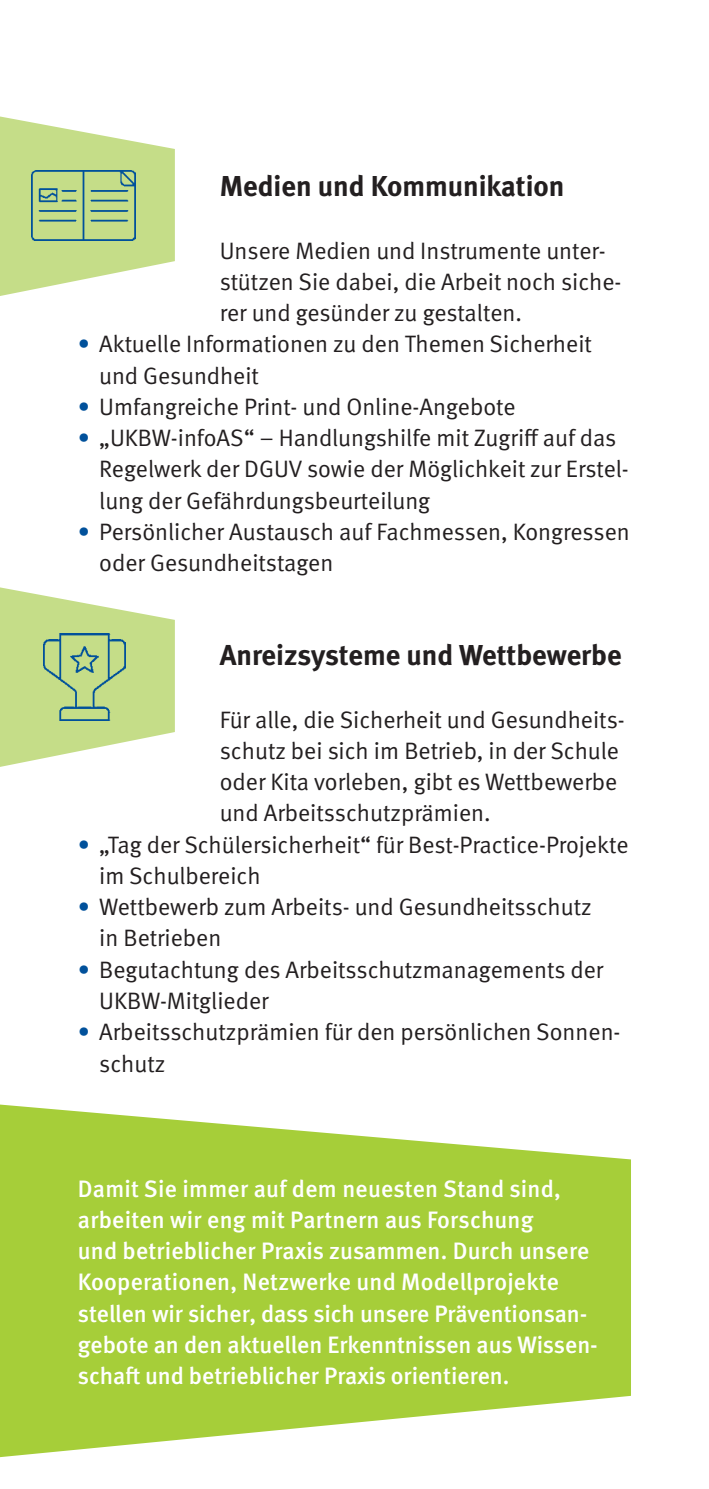
<style>
.page{position:relative;width:709px;height:1489px;background:#fff}
.page>*{position:absolute;margin:0;border:0;box-sizing:border-box;transform-origin:0 0}
.t1{font:700 28.75px "DGUV Meta";color:#231f20}
.t2{font:23.75px/31.2px "DGUV Meta";color:#231f20}
.t3{font:500 23.75px/31.2px "DGUV Meta";color:#fff}
.s1{color:#01519b}
</style>
<div class="page">
<hr style="left:708px;top:227px;width:1px;height:875px;background:#d1d2d4">
<svg style="left:0;top:1104px;width:631px;height:352px;fill:#a6ce39"></svg>
<svg style="left:0;top:116px;width:175px;height:180px"></svg>
<svg style="left:0;top:587px;width:175px;height:180px"></svg>
<img style="left:31px;top:170px;width:105px;height:70px">
<img style="left:43px;top:633px;width:82px;height:87px">
<p class="t1" style="left:220px;top:169px;width:346px">Medien und Kommunikation</p>
<p class="t2" style="left:220px;top:235px;width:403px">Unsere Medien und Instrumente unter&shy;stützen Sie dabei, die Arbeit noch siche&shy;rer und gesünder zu gestalten.</p>
<p class="t2" style="left:99px;top:329px;width:494px;text-indent:-21px"><span class="s1">•</span> Aktuelle Informationen zu den Themen Sicherheit und Gesundheit</p>
<p class="t2" style="left:78px;top:391px;width:439px"><span class="s1">•</span> Umfangreiche Print- und Online-Angebote</p>
<p class="t2" style="left:99px;top:423px;width:531px;text-indent:-21px"><span class="s1">•</span> „UKBW-infoAS“ – Handlungshilfe mit Zugriff auf das<br>Regelwerk der DGUV sowie der Möglichkeit zur Erstel&shy;lung der Gefährdungsbeurteilung</p>
<p class="t2" style="left:99px;top:516px;width:532px;text-indent:-21px"><span class="s1">•</span> Persönlicher Austausch auf Fachmessen, Kongressen oder Gesundheitstagen</p>
<p class="t1" style="left:220px;top:638px;width:403px">Anreizsysteme und Wettbewerbe</p>
<p class="t2" style="left:220px;top:704px;width:406px">Für alle, die Sicherheit und Gesundheits&shy;schutz bei sich im Betrieb, in der Schule oder Kita vorleben, gibt es Wettbewerbe und Arbeitsschutzprämien.</p>
<p class="t2" style="left:99px;top:829px;width:530px;text-indent:-21px"><span class="s1">•</span> „Tag der Schülersicherheit“ für Best-Practice-Projekte im Schulbereich</p>
<p class="t2" style="left:99px;top:891px;width:494px;text-indent:-21px"><span class="s1">•</span> Wettbewerb zum Arbeits- und Gesundheitsschutz in Betrieben</p>
<p class="t2" style="left:99px;top:954px;width:505px;text-indent:-21px"><span class="s1">•</span> Begutachtung des Arbeitsschutzmanagements der<br>UKBW-Mitglieder</p>
<p class="t2" style="left:99px;top:1016px;width:523px;text-indent:-21px"><span class="s1">•</span> Arbeitsschutzprämien für den persönlichen Sonnen&shy;schutz</p>
<p class="t3" style="left:78px;top:1173px;width:521px">Damit Sie immer auf dem neuesten Stand sind, arbeiten wir eng mit Partnern aus Forschung<br>und betrieblicher Praxis zusammen. Durch unsere Kooperationen, Netzwerke und Modellprojekte stellen wir sicher, dass sich unsere Präventionsan&shy;gebote an den aktuellen Erkenntnissen aus Wissen&shy;schaft und betrieblicher Praxis orientieren.</p>
</div>
